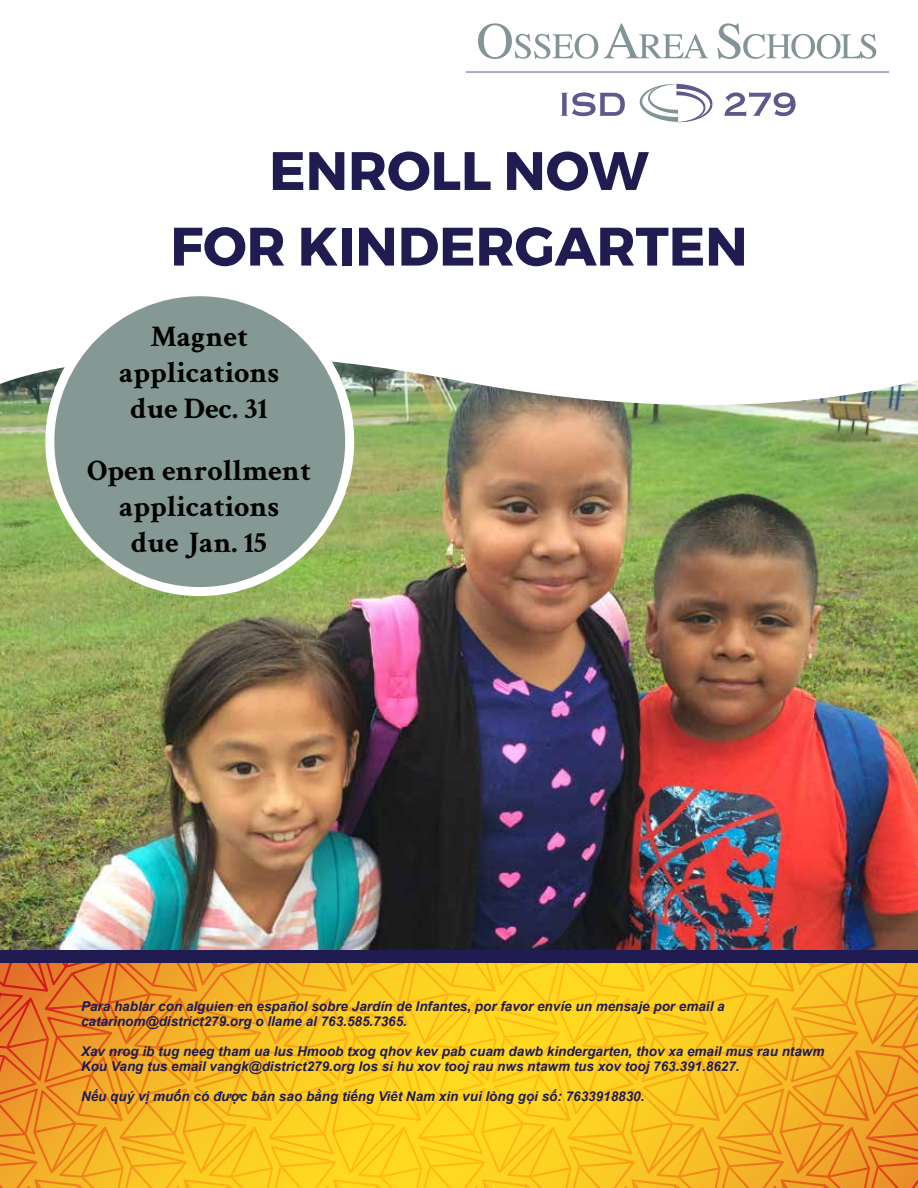
<style>
.page{position:relative;width:918px;height:1188px;background:#fff}
.page>*{position:absolute;margin:0;border:0;box-sizing:border-box;transform-origin:0 0}
.t1{font:700 54px/75.6px "Montserrat";color:#201b51;text-align:center}
.t2{font:700 30px/36px "Crimson Text";color:#000;text-align:center}
.t3{font:italic 700 13.5px/15px "Arial";color:#201b51}
</style>
<div class="page">
<img style="left:0;top:439px;width:918px;height:511px">
<img style="left:0;top:361px;width:918px;height:78px">
<svg style="left:561px;top:92px;width:64px;height:24px"></svg>
<svg style="left:725px;top:92px;width:71px;height:25px"></svg>
<svg style="left:478px;top:23px;width:120px;height:36px"></svg>
<svg style="left:604px;top:24px;width:104px;height:34px"></svg>
<svg style="left:717px;top:23px;width:159px;height:36px"></svg>
<hr style="left:466px;top:72px;width:423px;height:1px;background:#61578b">
<svg style="left:640px;top:84px;width:72px;height:38px"></svg>
<svg style="left:0;top:963px;width:918px;height:225px;background:#f6b722"></svg>
<div style="left:0;top:950px;width:918px;height:13px;background:#201b51"></div>
<div style="left:50px;top:292px;width:300px;height:300px;background:#849894;border-radius:50%"></div>
<div style="left:45px;top:287px;width:309px;height:309px;border:9px solid #fff;border-radius:50%"></div>
<h1 class="t1" style="left:170px;top:133px;width:579px">ENROLL NOW<br>FOR KINDERGARTEN</h1>
<h2 class="t2" style="left:119px;top:318px;width:161px">Magnet applications due Dec. 31</h2>
<h2 class="t2" style="left:87px;top:451px;width:225px">Open enrollment applications<br>due Jan. 15</h2>
<p class="t3" style="left:81px;top:999px;width:645px">Para hablar con alguien en español sobre Jardín de Infantes, por favor envíe un mensaje por email a catarinom@district279.org o llame al 763.585.7365.</p>
<p class="t3" style="left:81px;top:1044px;width:745px">Xav nrog ib tug neeg tham ua lus Hmoob txog qhov kev pab cuam dawb kindergarten, thov xa email mus rau ntawm<br>Kou Vang tus email vangk@district279.org los si hu xov tooj rau nws ntawm tus xov tooj 763.391.8627.</p>
<p class="t3" style="left:81px;top:1089px;width:565px">Nếu quý vị muốn có được bản sao bằng tiếng Viêt Nam xin vui lòng gọi số: 7633918830.</p>
</div>
